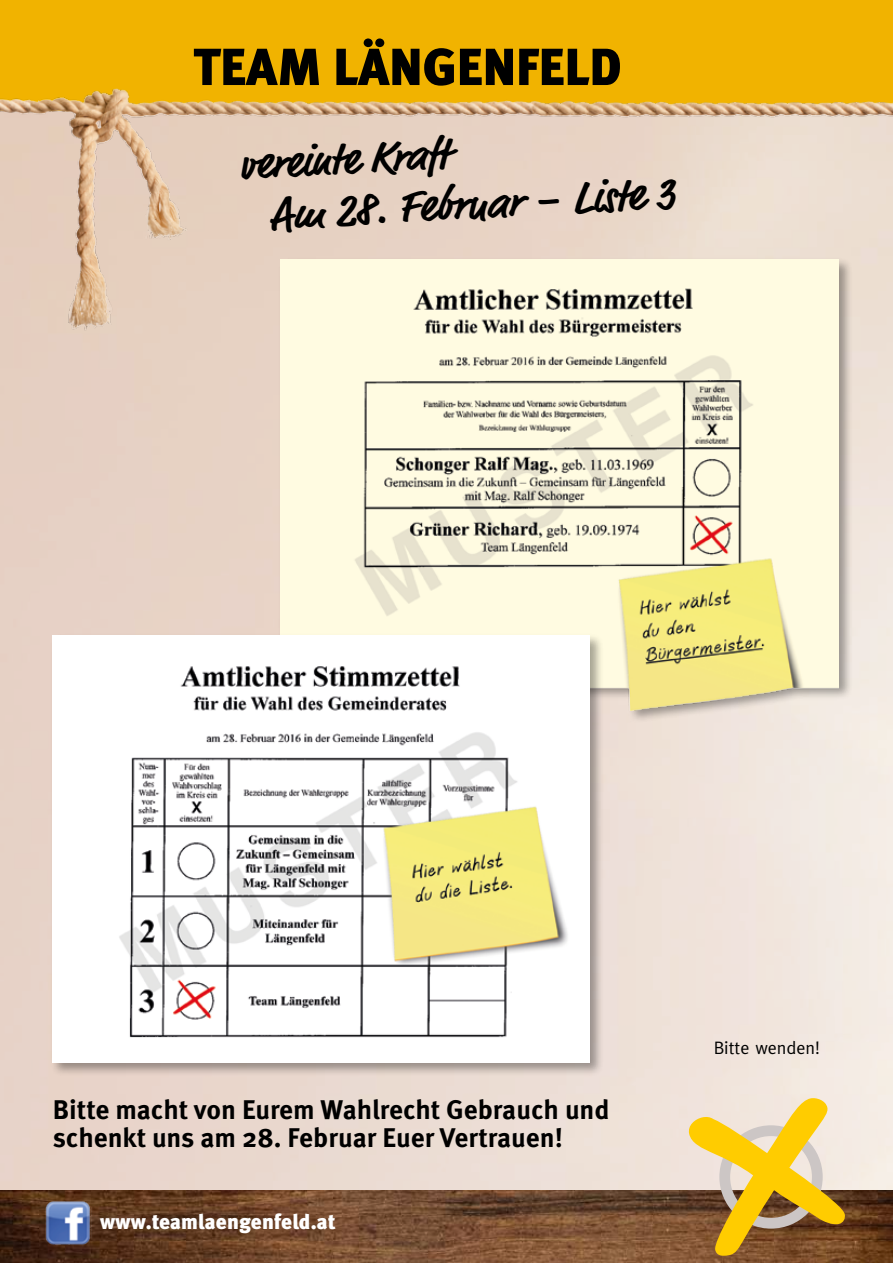
<style>
.page{position:relative;width:893px;height:1263px;background:#fff}
.page>*{position:absolute;margin:0;border:0;box-sizing:border-box;transform-origin:0 0}
.t1{font:700 45.75px "Market";color:#000}
.t2{font:700 45px "Market";color:#000}
.t3{font:700 27px/28.5px "Meta Pro";color:#000}
.t4{font:21px "Meta Black LF";letter-spacing:.01em;color:#fff}
.t5{font:18px "Meta";color:#000}
</style>
<div class="page">
<img style="left:0;top:338px;width:893px;height:853px">
<img style="left:0;top:1191px;width:893px;height:72px">
<div style="left:0;top:0;width:893px;height:111px;background:#f1b300"></div>
<svg style="left:194px;top:49px;width:124px;height:25px"></svg>
<svg style="left:336px;top:38px;width:118px;height:36px"></svg>
<svg style="left:460px;top:49px;width:53px;height:25px"></svg>
<svg style="left:519px;top:49px;width:101px;height:25px"></svg>
<svg style="left:687px;top:1097px;width:159px;height:160px;background:#d0b060"></svg>
<img style="left:45px;top:1200px;width:46px;height:47px">
<div style="left:278px;top:257px;width:575px;height:466px;background:#000;opacity:.35"></div>
<img style="left:281px;top:338px;width:558px;height:373px">
<div style="left:50px;top:633px;width:554px;height:443px;background:#000;opacity:.35"></div>
<img style="left:53px;top:636px;width:537px;height:426px">
<img style="left:0;top:74px;width:893px;height:264px">
<h2 class="t2" style="left:237px;top:137px;width:212px;rotate:-3deg">vereinte Kraft</h2>
<h1 class="t1" style="left:268px;top:186px;width:408px;rotate:-3deg">Am 28. Februar – Liste 3</h1>
<p class="t3" style="left:53px;top:1093px;width:558px">Bitte macht von Eurem Wahlrecht Gebrauch und schenkt uns am 28. Februar Euer Vertrauen!</p>
<p class="t4" style="left:100px;top:1209px;width:237px">www.teamlaengenfeld.at</p>
<p class="t5" style="left:714px;top:1037px;width:107px">Bitte wenden!</p>
</div>
